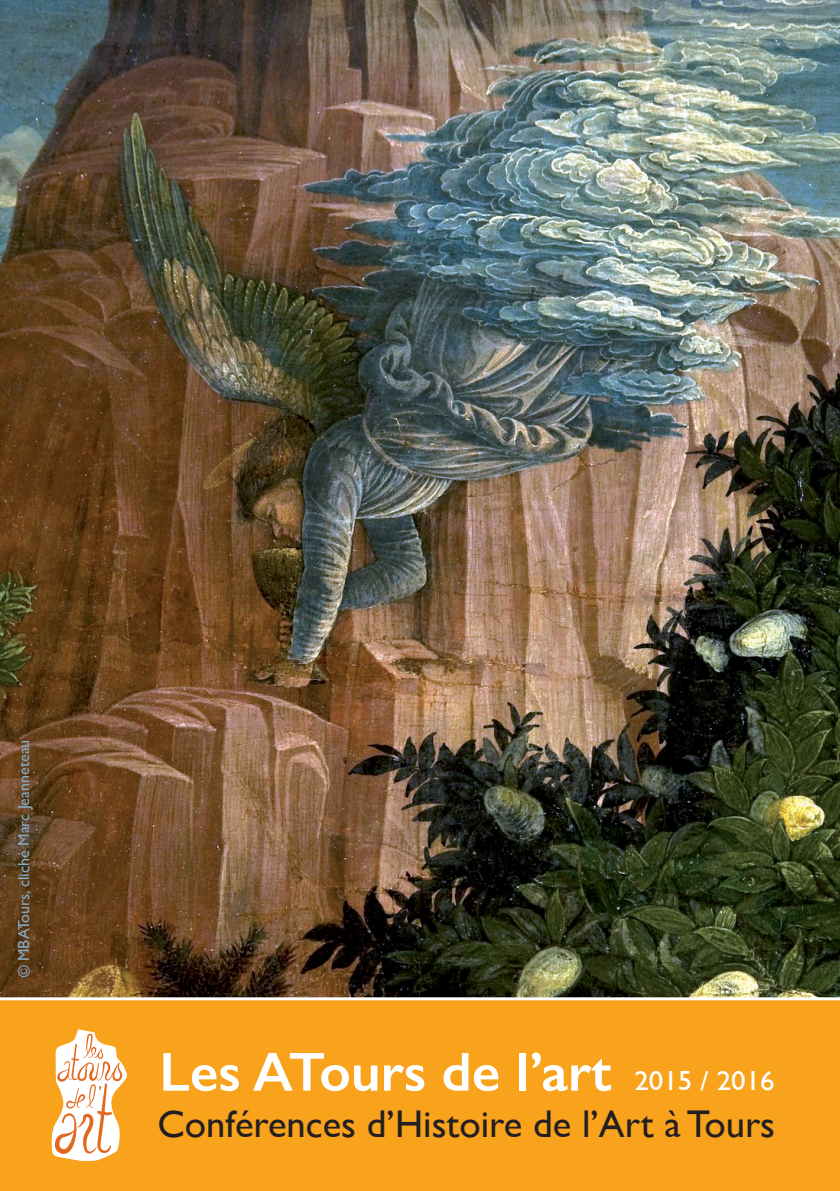
<style>
.page{position:relative;width:840px;height:1191px;background:#fff}
.page>*{position:absolute;margin:0;border:0;box-sizing:border-box;transform-origin:0 0}
.t1{font:600 55.2px "Gill Sans";color:#fff}
.t2{font:38.6px "Gill Sans";color:#231f20}
.t3{font:27.6px "Gill Sans";color:#fff;scale:1.05 1}
.t4{font:16px "Gill Sans";color:#86a9c4}
</style>
<div class="page">
<img style="left:0;top:0;width:839px;height:997px">
<div style="left:0;top:999px;width:839px;height:192px;background:#f9a21c"></div>
<hr style="left:0;top:997px;width:839px;height:3px;background:#fff">
<svg style="left:51px;top:1029px;width:76px;height:132px"></svg>
<p class="t4" style="left:14px;top:977px;width:239px;rotate:-90deg">© MBATours, cliché Marc Jeanneteau</p>
<p class="t1" style="left:159px;top:1038px;width:453px">Les ATours de l’art</p>
<p class="t2" style="left:157px;top:1101px;width:619px">Conférences d’Histoire de l’Art à Tours</p>
<p class="t3" style="left:634px;top:1064px;width:135px">2015 / 2016</p>
</div>
